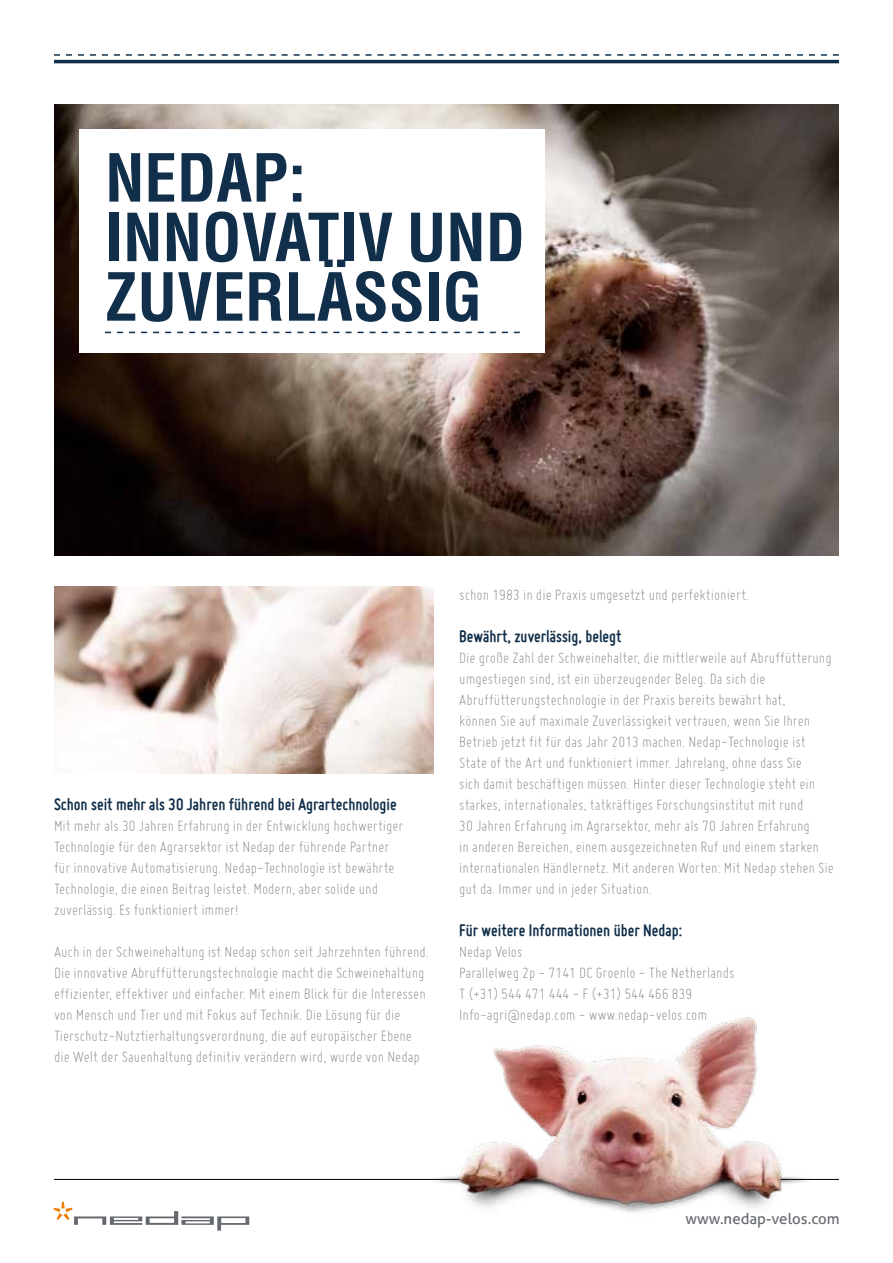
<style>
.page{position:relative;width:893px;height:1263px;background:#fff}
.page>*{position:absolute;margin:0;border:0;box-sizing:border-box;transform-origin:0 0}
.t1{font:700 condensed 64.65px/59.6px "Helvetica LT Std";color:#112f4a}
.t2{font:700 18px "Miso";color:#112f4a}
.t3{font:300 16.5px/21px "Miso";color:#878787}
.t4{font:15px "Aller";color:#65696e}
</style>
<div class="page">
<img style="left:54px;top:104px;width:785px;height:451px">
<div style="left:80px;top:130px;width:465px;height:223px;background:#fff"></div>
<svg style="left:105px;top:332px;width:415px;height:1px"></svg>
<hr style="left:54px;top:60px;width:785px;height:3px;background:#112f4a">
<svg style="left:54px;top:54px;width:785px;height:2px"></svg>
<img style="left:54px;top:587px;width:380px;height:187px">
<hr style="left:54px;top:1179px;width:785px;height:1px;background:#000">
<img style="left:423px;top:1017px;width:404px;height:195px">
<svg style="left:53px;top:1202px;width:196px;height:28px"></svg>
<h1 class="t1" style="left:105px;top:148px;width:413px">NEDAP:<br>INNOVATIV UND<br>ZUVERLÄSSIG</h1>
<p class="t2" style="left:54px;top:794px;width:344px">Schon seit mehr als 30 Jahren führend bei Agrartechnologie</p>
<p class="t3" style="left:54px;top:815px;width:351px">Mit mehr als 30 Jahren Erfahrung in der Entwicklung hochwertiger Technologie für den Agrarsektor ist Nedap der führende Partner für innovative Automatisierung. Nedap-Technologie ist bewährte Technologie, die einen Beitrag leistet. Modern, aber solide und zuverlässig. Es funktioniert immer!</p>
<p class="t3" style="left:54px;top:941px;width:377px">Auch in der Schweinehaltung ist Nedap schon seit Jahrzehnten führend.<br>Die innovative Abruffütterungstechnologie macht die Schweinehaltung effizienter, effektiver und einfacher. Mit einem Blick für die Interessen von Mensch und Tier und mit Fokus auf Technik. Die Lösung für die Tierschutz-Nutztierhaltungsverordnung, die auf europäischer Ebene die Welt der Sauenhaltung definitiv verändern wird, wurde von Nedap</p>
<p class="t3" style="left:459px;top:584px;width:292px">schon 1983 in die Praxis umgesetzt und perfektioniert.</p>
<p class="t2" style="left:459px;top:626px;width:164px">Bewährt, zuverlässig, belegt</p>
<p class="t3" style="left:459px;top:647px;width:376px">Die große Zahl der Schweinehalter, die mittlerweile auf Abruffütterung umgestiegen sind, ist ein überzeugender Beleg. Da sich die Abruffütterungstechnologie in der Praxis bereits bewährt hat,<br>können Sie auf maximale Zuverlässigkeit vertrauen, wenn Sie Ihren Betrieb jetzt fit für das Jahr 2013 machen. Nedap-Technologie ist State of the Art und funktioniert immer. Jahrelang, ohne dass Sie<br>sich damit beschäftigen müssen. Hinter dieser Technologie steht ein starkes, internationales, tatkräftiges Forschungsinstitut mit rund<br>30 Jahren Erfahrung im Agrarsektor, mehr als 70 Jahren Erfahrung<br>in anderen Bereichen, einem ausgezeichneten Ruf und einem starken internationalen Händlernetz. Mit anderen Worten: Mit Nedap stehen Sie gut da. Immer und in jeder Situation.</p>
<p class="t2" style="left:459px;top:920px;width:225px">Für weitere Informationen über Nedap:</p>
<p class="t3" style="left:459px;top:941px;width:277px">Nedap Velos<br>Parallelweg 2p - 7141 DC Groenlo - The Netherlands T (+31) 544 471 444 - F (+31) 544 466 839<br>Info-agri@nedap.com - www.nedap-velos.com</p>
<p class="t4" style="left:686px;top:1210px;width:156px">www.nedap-velos.com</p>
</div>
